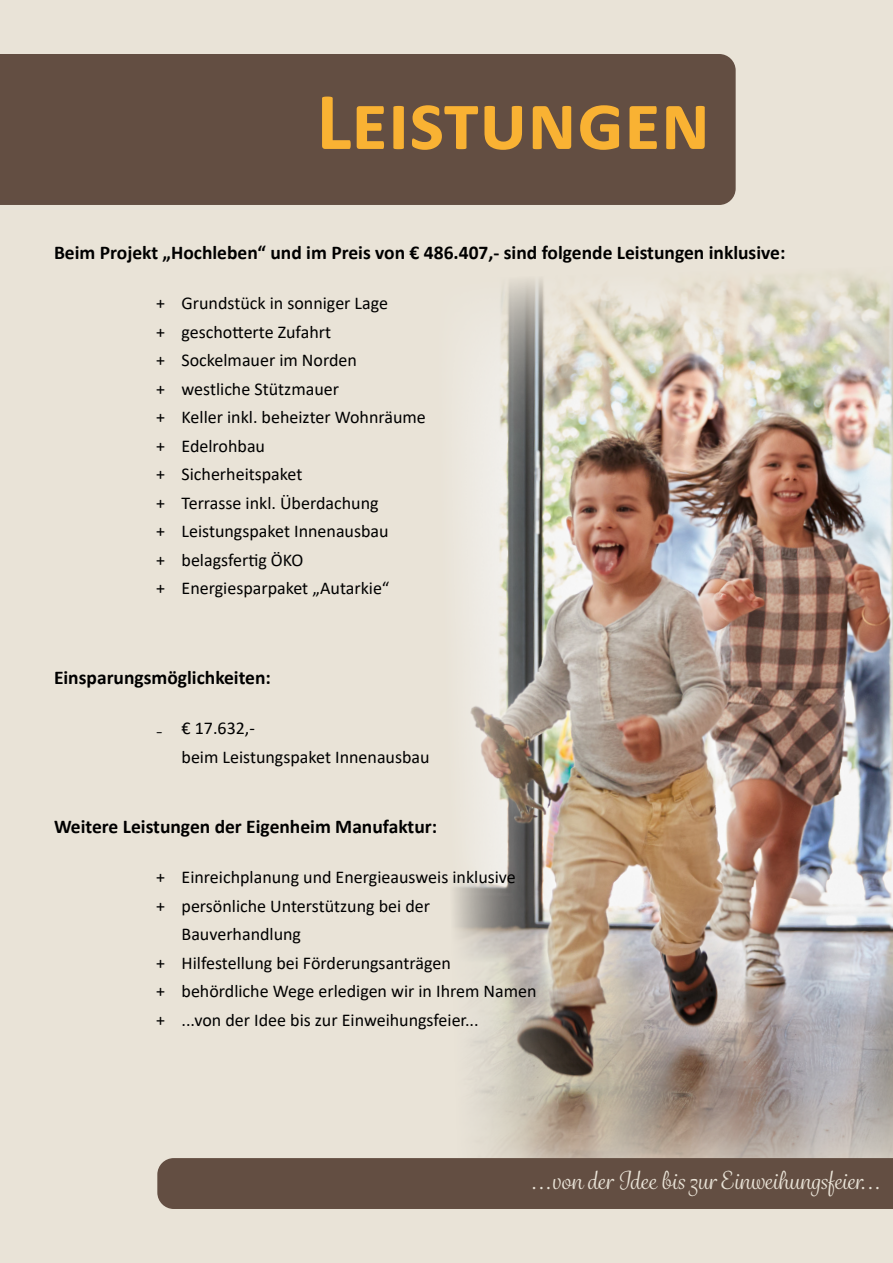
<style>
.page{position:relative;width:893px;height:1263px;background:#e9e3d7}
.page>*{position:absolute;margin:0;border:0;box-sizing:border-box;transform-origin:0 0}
.t1{font:700 82.5px "Calibri";color:#f9b233}
.t2{font:24px "Grafolita Script";color:#e9e3d7}
.t3{font:700 19.5px "Calibri";color:#000}
.t4{font:18px/28.5px "Calibri";color:#000}
</style>
<div class="page">
<div style="left:0;top:54px;width:736px;height:151px;background:#634e42"></div>
<img style="left:454px;top:273px;width:439px;height:885px">
<div style="left:157px;top:1158px;width:736px;height:51px;background:#634e42"></div>
<h1 class="t1" style="left:316px;top:63px;width:395px">Leistungen</h1>
<p class="t3" style="left:54px;top:239px;width:733px">Beim Projekt „Hochleben“ und im Preis von € 486.407,- sind folgende Leistungen inklusive:</p>
<p class="t4" style="left:156px;top:289px;width:271px">+ Grundstück in sonniger Lage<br>+ geschotterte Zufahrt<br>+ Sockelmauer im Norden<br>+ westliche Stützmauer<br>+ Keller inkl. beheizter Wohnräume + Edelrohbau<br>+ Sicherheitspaket<br>+ Terrasse inkl. Überdachung<br>+ Leistungspaket Innenausbau<br>+ belagsfertig ÖKO<br>+ Energiesparpaket „Autarkie“</p>
<p class="t3" style="left:54px;top:664px;width:218px">Einsparungsmöglichkeiten:</p>
<p class="t4" style="left:182px;top:714px;width:250px;text-indent:-26px">₋ € 17.632,-<br>beim Leistungspaket Innenausbau</p>
<p class="t3" style="left:54px;top:813px;width:385px">Weitere Leistungen der Eigenheim Manufaktur:</p>
<p class="t4" style="left:156px;top:862px;width:361px">+ Einreichplanung und Energieausweis inklusive</p>
<p class="t4" style="left:156px;top:891px;width:275px">+ persönliche Unterstützung bei der</p>
<p class="t4" style="left:182px;top:919px;width:121px">Bauverhandlung</p>
<p class="t4" style="left:156px;top:948px;width:296px">+ Hilfestellung bei Förderungsanträgen</p>
<p class="t4" style="left:156px;top:976px;width:382px">+ behördliche Wege erledigen wir in Ihrem Namen</p>
<p class="t4" style="left:156px;top:1005px;width:324px">+ ...von der Idee bis zur Einweihungsfeier...</p>
<h2 class="t2" style="left:531px;top:1165px;width:352px">...von der Idee bis zur Einweihungsfeier...</h2>
</div>
